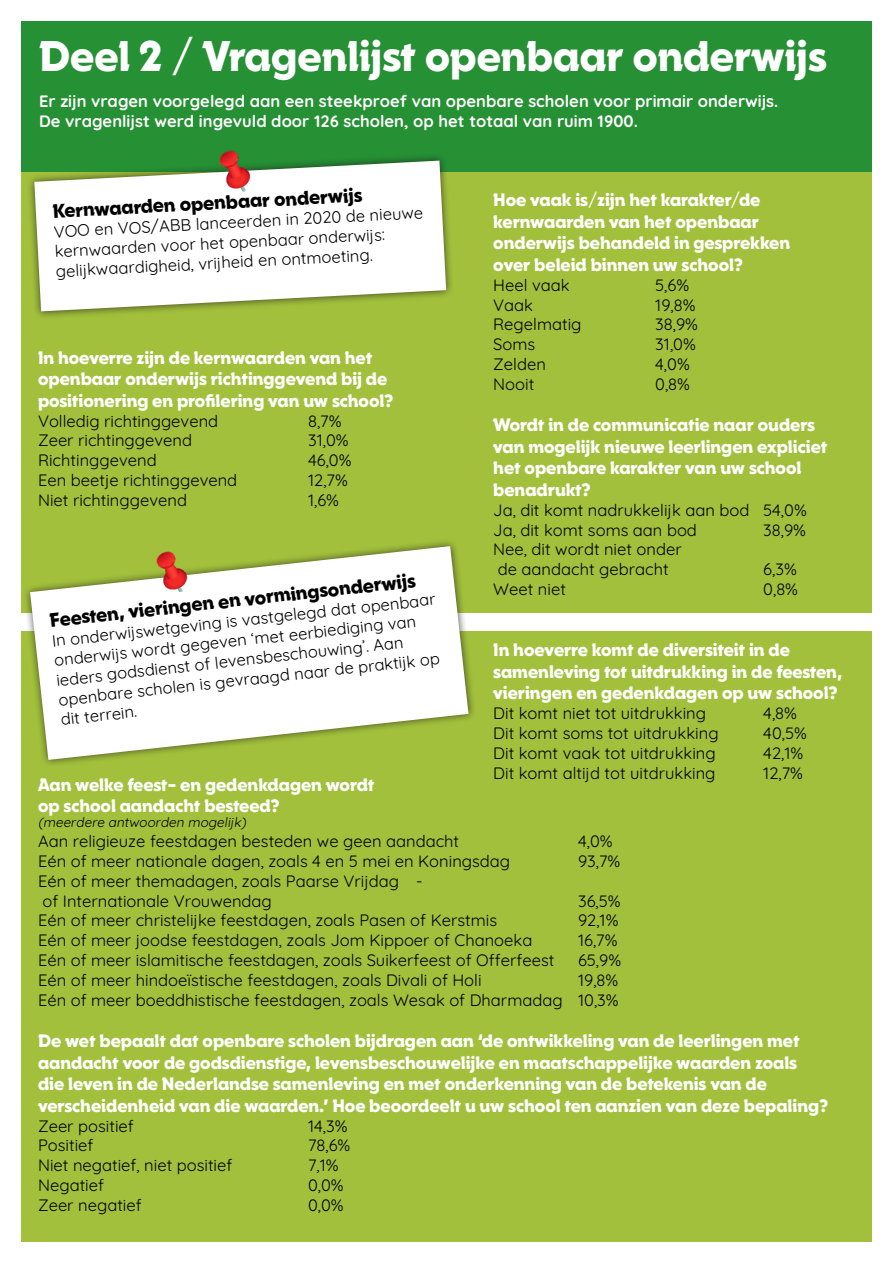
<style>
.page{position:relative;width:893px;height:1263px;background:#fff}
.page>*{position:absolute;margin:0;border:0;box-sizing:border-box;transform-origin:0 0}
.t1{font:900 42.75px "Campora";color:#fff}
.t2{font:900 19.5px "Campora";color:#000001}
.t3{font:900 18px/21.6px "Campora";color:#fff}
.t4{font:300 16.5px/20px "Quicksand";color:#000}
.t5{font:300 16.5px "Quicksand";color:#fff}
.t6{font:italic 300 13.5px "Quicksand";color:#000}
</style>
<div class="page">
<div style="left:21px;top:631px;width:851px;height:611px;background:#a2c03b"></div>
<div style="left:21px;top:21px;width:851px;height:591px;background:#a2c03b"></div>
<div style="left:21px;top:21px;width:851px;height:151px;background:#259134"></div>
<div style="left:27px;top:153px;width:427px;height:166px;background:#231f20;opacity:.75"></div>
<svg style="left:34px;top:161px;width:412px;height:150px;background:#e9f0e1"></svg>
<div style="left:22px;top:538px;width:454px;height:229px;background:#231f20;opacity:.75"></div>
<svg style="left:30px;top:546px;width:438px;height:214px;fill:#fff"></svg>
<img style="left:146px;top:543px;width:44px;height:49px">
<img style="left:208px;top:150px;width:45px;height:41px">
<p class="t1" style="left:39px;top:28px;width:790px">Deel 2 / Vragenlijst openbaar onderwijs</p>
<p class="t5" style="left:39px;top:88px;width:741px">Er zijn vragen voorgelegd aan een steekproef van openbare scholen voor primair onderwijs.</p>
<p class="t5" style="left:39px;top:108px;width:600px">De vragenlijst werd ingevuld door 126 scholen, op het totaal van ruim 1900.</p>
<p class="t2" style="left:52px;top:198px;width:312px;rotate:-3deg">Kernwaarden openbaar onderwijs</p>
<p class="t3" style="left:493px;top:189px;width:298px">Hoe vaak is/zijn het karakter/de kernwaarden van het openbaar onderwijs behandeld in gesprekken over beleid binnen uw school?</p>
<p class="t4" style="left:493px;top:273px;width:78px">Heel vaak</p>
<p class="t4" style="left:655px;top:273px;width:35px">5,6%</p>
<p class="t4" style="left:493px;top:293px;width:41px">Vaak</p>
<p class="t4" style="left:655px;top:293px;width:42px">19,8%</p>
<p class="t4" style="left:493px;top:313px;width:90px">Regelmatig</p>
<p class="t4" style="left:655px;top:313px;width:44px">38,9%</p>
<p class="t4" style="left:493px;top:333px;width:44px">Soms</p>
<p class="t4" style="left:655px;top:333px;width:42px">31,0%</p>
<p class="t4" style="left:493px;top:353px;width:54px">Zelden</p>
<p class="t4" style="left:655px;top:353px;width:36px">4,0%</p>
<p class="t4" style="left:493px;top:372px;width:43px">Nooit</p>
<p class="t4" style="left:655px;top:372px;width:36px">0,8%</p>
<p class="t4" style="left:53px;top:220px;width:371px;rotate:-3deg">VOO en VOS/ABB lanceerden in 2020 de nieuwe kernwaarden voor het openbaar onderwijs:</p>
<p class="t4" style="left:55px;top:260px;width:319px;rotate:-3deg">gelijkwaardigheid, vrijheid en ontmoeting.</p>
<p class="t3" style="left:38px;top:346px;width:357px">In hoeverre zijn de kernwaarden van het openbaar onderwijs richtinggevend bij de positionering en profilering van uw school?</p>
<p class="t4" style="left:38px;top:409px;width:182px">Volledig richtinggevend</p>
<p class="t4" style="left:308px;top:409px;width:35px">8,7%</p>
<p class="t4" style="left:38px;top:429px;width:156px">Zeer richtinggevend</p>
<p class="t4" style="left:308px;top:429px;width:42px">31,0%</p>
<p class="t4" style="left:38px;top:449px;width:120px">Richtinggevend</p>
<p class="t4" style="left:308px;top:449px;width:45px">46,0%</p>
<p class="t4" style="left:38px;top:468px;width:201px">Een beetje richtinggevend</p>
<p class="t4" style="left:308px;top:468px;width:41px">12,7%</p>
<p class="t4" style="left:38px;top:488px;width:150px">Niet richtinggevend</p>
<p class="t4" style="left:308px;top:488px;width:32px">1,6%</p>
<p class="t3" style="left:493px;top:414px;width:323px">Wordt in de communicatie naar ouders</p>
<p class="t3" style="left:493px;top:435px;width:336px">van mogelijk nieuwe leerlingen expliciet</p>
<p class="t3" style="left:493px;top:457px;width:310px">het openbare karakter van uw school</p>
<p class="t3" style="left:493px;top:479px;width:99px">benadrukt?</p>
<p class="t4" style="left:493px;top:498px;width:315px">Ja, dit komt nadrukkelijk aan bod 54,0%</p>
<p class="t4" style="left:493px;top:518px;width:205px">Ja, dit komt soms aan bod</p>
<p class="t4" style="left:763px;top:518px;width:44px">38,9%</p>
<p class="t4" style="left:493px;top:538px;width:190px">Nee, dit wordt niet onder</p>
<p class="t4" style="left:498px;top:558px;width:172px">de aandacht gebracht</p>
<p class="t4" style="left:763px;top:558px;width:35px">6,3%</p>
<p class="t4" style="left:493px;top:578px;width:74px">Weet niet</p>
<p class="t4" style="left:763px;top:578px;width:36px">0,8%</p>
<p class="t2" style="left:49px;top:607px;width:370px;rotate:-6deg">Feesten, vieringen en vormingsonderwijs</p>
<p class="t4" style="left:51px;top:628px;width:387px;rotate:-6deg">In onderwijswetgeving is vastgelegd dat openbaar onderwijs wordt gegeven ‘met eerbiediging van ieders godsdienst of levensbeschouwing’. Aan openbare scholen is gevraagd naar de praktijk op dit terrein.</p>
<p class="t3" style="left:493px;top:639px;width:350px">In hoeverre komt de diversiteit in de samenleving tot uitdrukking in de feesten, vieringen en gedenkdagen op uw school?</p>
<p class="t4" style="left:493px;top:702px;width:214px">Dit komt niet tot uitdrukking</p>
<p class="t4" style="left:763px;top:702px;width:35px">4,8%</p>
<p class="t4" style="left:493px;top:722px;width:227px">Dit komt soms tot uitdrukking</p>
<p class="t4" style="left:763px;top:722px;width:45px">40,5%</p>
<p class="t4" style="left:493px;top:741px;width:224px">Dit komt vaak tot uitdrukking</p>
<p class="t4" style="left:763px;top:741px;width:41px">42,1%</p>
<p class="t4" style="left:493px;top:761px;width:224px">Dit komt altijd tot uitdrukking</p>
<p class="t4" style="left:763px;top:761px;width:41px">12,7%</p>
<p class="t3" style="left:38px;top:773px;width:338px">Aan welke feest- en gedenkdagen wordt</p>
<p class="t3" style="left:38px;top:795px;width:243px">op school aandacht besteed?</p>
<p class="t6" style="left:38px;top:812px;width:212px">(meerdere antwoorden mogelij k)</p>
<p class="t4" style="left:38px;top:830px;width:423px">Aan religieuze feestdagen besteden we geen aandacht</p>
<p class="t4" style="left:578px;top:830px;width:36px">4,0%</p>
<p class="t4" style="left:38px;top:849px;width:474px">Eén of meer nationale dagen, zoals 4 en 5 mei en Koningsdag</p>
<p class="t4" style="left:578px;top:849px;width:44px">93,7%</p>
<p class="t4" style="left:38px;top:869px;width:386px">Eén of meer themadagen, zoals Paarse Vrijdag -</p>
<p class="t4" style="left:43px;top:889px;width:231px">of Internationale Vrouwendag</p>
<p class="t4" style="left:578px;top:889px;width:44px">36,5%</p>
<p class="t4" style="left:38px;top:909px;width:461px">Eén of meer christelijke feestdagen, zoals Pasen of Kerstmis</p>
<p class="t4" style="left:578px;top:909px;width:42px">92,1%</p>
<p class="t4" style="left:38px;top:929px;width:496px">Eén of meer joodse feestdagen, zoals Jom Kippoer of Chanoeka</p>
<p class="t4" style="left:578px;top:929px;width:41px">16,7%</p>
<p class="t4" style="left:38px;top:948px;width:518px">Eén of meer islamitische feestdagen, zoals Suikerfeest of Offerfeest</p>
<p class="t4" style="left:578px;top:948px;width:45px">65,9%</p>
<p class="t4" style="left:38px;top:968px;width:445px">Eén of meer hindoeïstische feestdagen, zoals Divali of Holi</p>
<p class="t4" style="left:578px;top:968px;width:42px">19,8%</p>
<p class="t4" style="left:38px;top:988px;width:582px">Eén of meer boeddhistische feestdagen, zoals Wesak of Dharmadag 10,3%</p>
<p class="t3" style="left:38px;top:1030px;width:792px">De wet bepaalt dat openbare scholen bijdragen aan ‘de ontwikkeling van de leerlingen met aandacht voor de godsdienstige, levensbeschouwelijke en maatschappelijke waarden zoals<br>die leven in de Nederlandse samenleving en met onderkenning van de betekenis van de verscheidenheid van die waarden.’ Hoe beoordeelt u uw school ten aanzien van deze bepaling?</p>
<p class="t4" style="left:38px;top:1114px;width:97px">Zeer positief</p>
<p class="t4" style="left:308px;top:1114px;width:41px">14,3%</p>
<p class="t4" style="left:38px;top:1134px;width:57px">Positief</p>
<p class="t4" style="left:308px;top:1134px;width:44px">78,6%</p>
<p class="t4" style="left:38px;top:1154px;width:196px">Niet negatief, niet positief</p>
<p class="t4" style="left:308px;top:1154px;width:32px">7,1%</p>
<p class="t4" style="left:38px;top:1173px;width:68px">Negatief</p>
<p class="t4" style="left:308px;top:1173px;width:37px">0,0%</p>
<p class="t4" style="left:38px;top:1193px;width:105px">Zeer negatief</p>
<p class="t4" style="left:308px;top:1193px;width:37px">0,0%</p>
</div>
